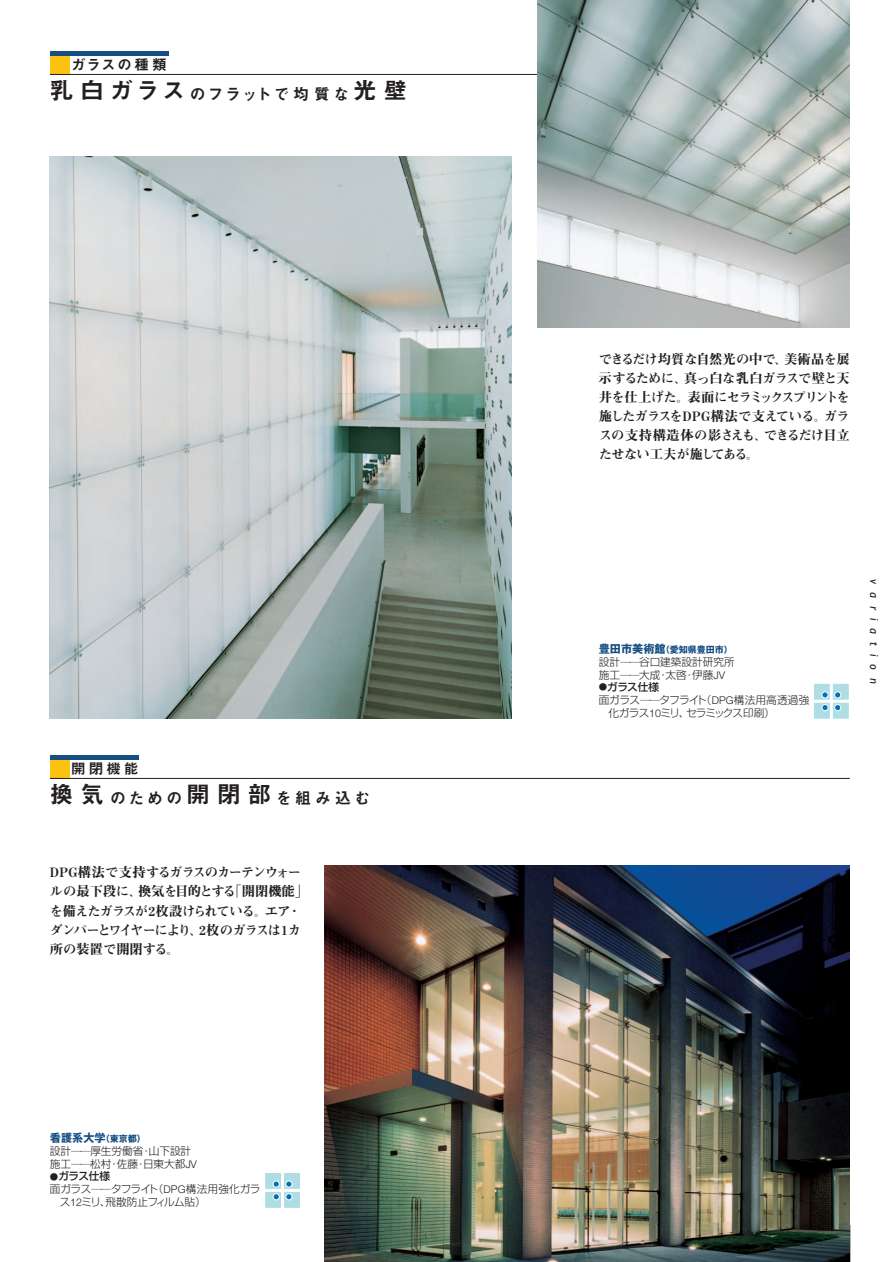
<style>
.page{position:relative;width:893px;height:1262px;background:#fff}
.page>*{position:absolute;margin:0;border:0;box-sizing:border-box;transform-origin:0 0}
.t1{font:15.9px "Midashi Go MB31";letter-spacing:.12em;color:#231f20}
.t2{font:15.9px "Midashi Go MB31";letter-spacing:.21em;color:#231f20}
.t3{font:14.4px "Midashi Go MB31";letter-spacing:.2em;color:#231f20}
.t4{font:13.35px/19.2px "Midashi Min MA31";letter-spacing:-.045em;color:#231f20;text-align:justify}
.t5{font:italic 12.75px "Gill Sans";letter-spacing:.625em;color:#231f20}
.t6{font:700 11.1px "Gothic MB101";color:#144e82}
.t7{font:300 10.65px/12.8px "Shin Go";color:#231f20}
.t8{font:300 10.65px "Shin Go";letter-spacing:-.02em;color:#231f20}
.t9{font:300 10.65px "Shin Go";letter-spacing:-.04em;color:#231f20}
.t10{font:300 10.65px "Shin Go";letter-spacing:-.07em;color:#231f20}
.t11{font:300 10.65px "Shin Go";letter-spacing:-.05em;color:#231f20}
.t12{font:500 10.65px "Shin Go";letter-spacing:-.03em;color:#231f20}
.t13{font:700 9px "Gothic MB101";color:#144e82}
.s1{font-size:23.4px}
.s2{font-size:9px}
.s3{font-family:"Helvetica Neue"}
.s4{font-size:8.55px}
.s5{font-size:11.1px}
</style>
<div class="page">
<hr style="left:849px;top:1225px;width:1px;height:36px;background:#231f20">
<img style="left:50px;top:156px;width:461px;height:563px">
<img style="left:324px;top:865px;width:525px;height:396px">
<div style="left:50px;top:55px;width:19px;height:19px;background:#fec210"></div>
<hr style="left:50px;top:51px;width:118px;height:4px;background:#144e82">
<hr style="left:50px;top:74px;width:799px;height:1px;background:#231f20">
<div style="left:50px;top:759px;width:19px;height:19px;background:#fec210"></div>
<hr style="left:50px;top:755px;width:88px;height:4px;background:#144e82">
<hr style="left:50px;top:778px;width:799px;height:1px;background:#231f20">
<img style="left:537px;top:0;width:312px;height:327px">
<div style="left:813px;top:684px;width:16px;height:15px;background:#aedee4"></div>
<div style="left:832px;top:684px;width:16px;height:15px;background:#aedee4"></div>
<div style="left:813px;top:702px;width:16px;height:16px;background:#aedee4"></div>
<div style="left:832px;top:702px;width:16px;height:16px;background:#aedee4"></div>
<div style="left:821px;top:691px;width:7px;height:7px;background:#0072bc;border:1px solid #fff;border-radius:50%"></div>
<div style="left:821px;top:704px;width:7px;height:7px;background:#0072bc;border:1px solid #fff;border-radius:50%"></div>
<div style="left:834px;top:704px;width:7px;height:7px;background:#0072bc;border:1px solid #fff;border-radius:50%"></div>
<div style="left:834px;top:691px;width:7px;height:7px;background:#0072bc;border:1px solid #fff;border-radius:50%"></div>
<div style="left:265px;top:1173px;width:16px;height:15px;background:#aedee4"></div>
<div style="left:284px;top:1173px;width:16px;height:15px;background:#aedee4"></div>
<div style="left:265px;top:1191px;width:16px;height:16px;background:#aedee4"></div>
<div style="left:284px;top:1191px;width:16px;height:16px;background:#aedee4"></div>
<svg style="left:273px;top:1180px;width:6px;height:7px"></svg>
<svg style="left:273px;top:1193px;width:6px;height:7px"></svg>
<div style="left:285px;top:1193px;width:7px;height:7px;background:#0072bc;border:1px solid #fff;border-radius:50%"></div>
<div style="left:285px;top:1180px;width:7px;height:7px;background:#0072bc;border:1px solid #fff;border-radius:50%"></div>
<p class="t3" style="left:71px;top:59px;width:97px">ガラスの種類</p>
<p class="t1" style="left:50px;top:88px;width:358px"><span class="s1">乳白ガラス</span>のフラットで均質な<span class="s1">光壁</span></p>
<p class="t3" style="left:71px;top:763px;width:69px">開閉機能</p>
<p class="t2" style="left:50px;top:791px;width:322px"><span class="s1">換気</span>のための<span class="s1">開閉部</span>を組み込む</p>
<p class="t4" style="left:50px;top:864px;width:259px;text-align:left">DPG構法で支持するガラスのカーテンウォールの最下段に、換気を目的とする「開閉機能」を備えたガラスが2枚設けられている。エア・ダンパーとワイヤーにより、2枚のガラスは1カ所の装置で開閉する。</p>
<p class="t6" style="left:50px;top:1133px;width:97px">看護系大学<span class="s2">（東京都）</span></p>
<p class="t7" style="left:50px;top:1146px;width:148px">設計――厚生労働省・山下設計施工――松村・佐藤・日東大都<span class="s3">JV</span></p>
<p class="t12" style="left:50px;top:1172px;width:62px"><span class="s4">●</span>ガラス仕様</p>
<p class="t9" style="left:50px;top:1185px;width:212px">面ガラス――タフライト（<span class="s3">DPG</span>構法用強化ガラ</p>
<p class="t11" style="left:60px;top:1198px;width:147px">ス<span class="s3">12</span>ミリ､飛散防止フィルム貼）</p>
<p class="t4" style="left:598px;top:351px;width:252px">できるだけ均質な自然光の中で、美術品を展示するために、真っ白な乳白ガラスで壁と天井を仕上げた。表面にセラミックスプリントを施したガラスをDPG構法で支えている。ガラスの支持構造体の影さえも、できるだけ目立たせない工夫が施してある。</p>
<p class="t13" style="left:598px;top:646px;width:136px"><span class="s5">豊田市美術館</span>（愛知県豊田市）</p>
<p class="t7" style="left:598px;top:657px;width:137px">設計――谷口建築設計研究所施工――大成・太啓・伊藤<span class="s3">JV</span></p>
<p class="t12" style="left:598px;top:683px;width:62px"><span class="s4">●</span>ガラス仕様</p>
<p class="t8" style="left:598px;top:696px;width:212px">面ガラス――タフライト（<span class="s3">DPG</span>構法用高透過強</p>
<p class="t10" style="left:608px;top:709px;width:168px">化ガラス<span class="s3">10</span>ミリ、セラミックス印刷）</p>
<p class="t5" style="left:878px;top:579px;width:106px;rotate:90deg">variation</p>
</div>
